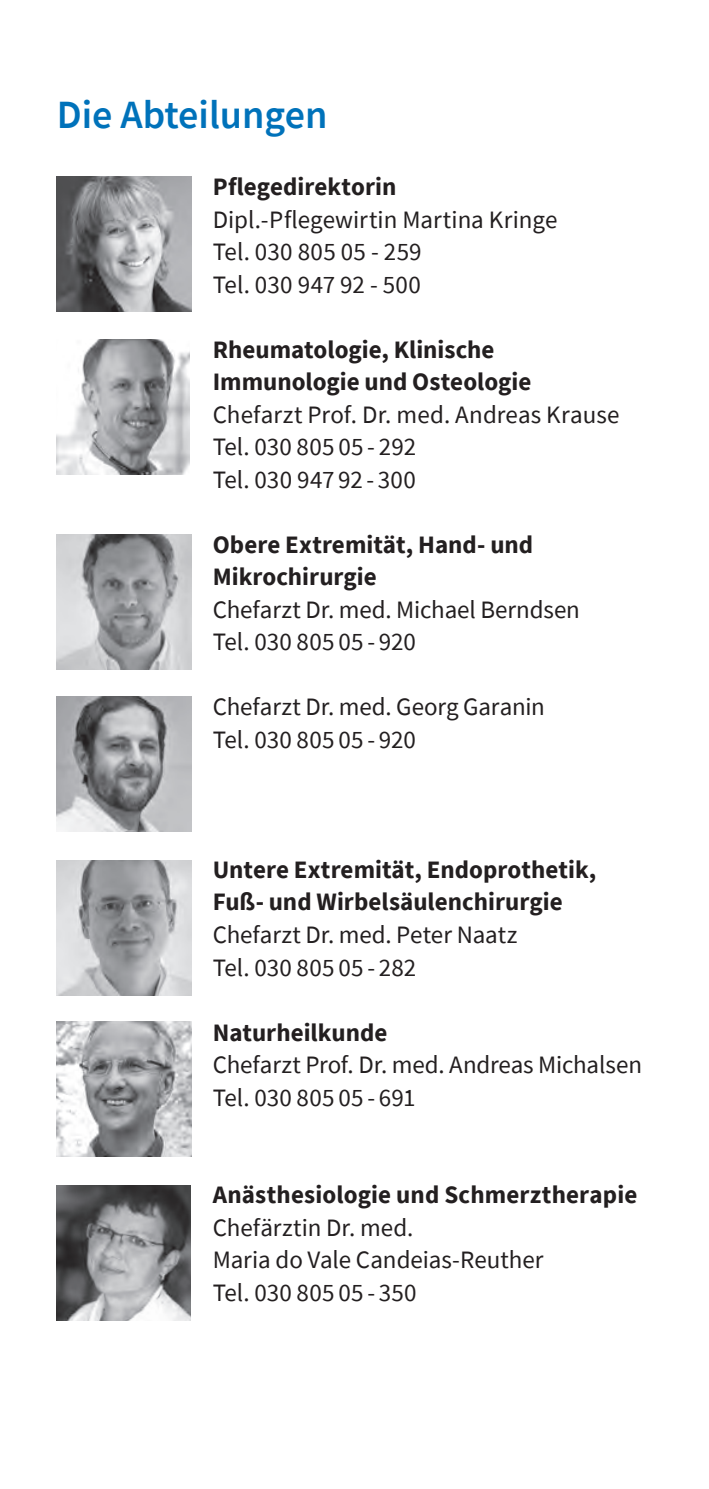
<style>
.page{position:relative;width:709px;height:1489px;background:#fff}
.page>*{position:absolute;margin:0;border:0;box-sizing:border-box;transform-origin:0 0}
.t1{font:600 40px "Source Sans Pro";color:#0072ba}
.t2{font:25px/32.5px "Source Sans Pro";color:#231f20}
.t3{font:700 25px/32.5px "Source Sans Pro";color:#231f20}
</style>
<div class="page">
<img style="left:57px;top:176px;width:135px;height:135px">
<img style="left:57px;top:1185px;width:133px;height:135px">
<img style="left:57px;top:860px;width:135px;height:135px">
<img style="left:57px;top:339px;width:133px;height:135px">
<img style="left:57px;top:535px;width:135px;height:135px">
<img style="left:57px;top:696px;width:134px;height:135px">
<img style="left:57px;top:1021px;width:135px;height:135px">
<h1 class="t1" style="left:57px;top:88px;width:272px">Die Abteilungen</h1>
<p class="t3" style="left:213px;top:170px;width:185px">Pflegedirektorin</p>
<p class="t2" style="left:213px;top:203px;width:346px">Dipl.-Pflegewirtin Martina Kringe<br>Tel. 030 805 05 - 259<br>Tel. 030 947 92 - 500</p>
<p class="t3" style="left:213px;top:333px;width:320px">Rheumatologie, Klinische<br>Immunologie und Osteologie</p>
<p class="t2" style="left:213px;top:398px;width:408px">Chefarzt Prof. Dr. med. Andreas Krause<br>Tel. 030 805 05 - 292<br>Tel. 030 947 92 - 300</p>
<p class="t3" style="left:213px;top:528px;width:322px">Obere Extremität, Hand- und<br>Mikrochirurgie</p>
<p class="t2" style="left:213px;top:593px;width:369px">Chefarzt Dr. med. Michael Berndsen<br>Tel. 030 805 05 - 920</p>
<p class="t2" style="left:213px;top:690px;width:334px">Chefarzt Dr. med. Georg Garanin<br>Tel. 030 805 05 - 920</p>
<p class="t3" style="left:213px;top:853px;width:385px">Untere Extremität, Endoprothetik,<br>Fuß- und Wirbelsäulenchirurgie</p>
<p class="t2" style="left:213px;top:918px;width:306px">Chefarzt Dr. med. Peter Naatz<br>Tel. 030 805 05 - 282</p>
<p class="t3" style="left:213px;top:1015px;width:176px">Naturheilkunde</p>
<p class="t2" style="left:213px;top:1048px;width:431px">Chefarzt Prof. Dr. med. Andreas Michalsen<br>Tel. 030 805 05 - 691</p>
<p class="t3" style="left:213px;top:1178px;width:426px">Anästhesiologie und Schmerztherapie</p>
<p class="t2" style="left:213px;top:1210px;width:332px">Chefärztin Dr. med.<br>Maria do Vale Candeias-Reuther<br>Tel. 030 805 05 - 350</p>
</div>
